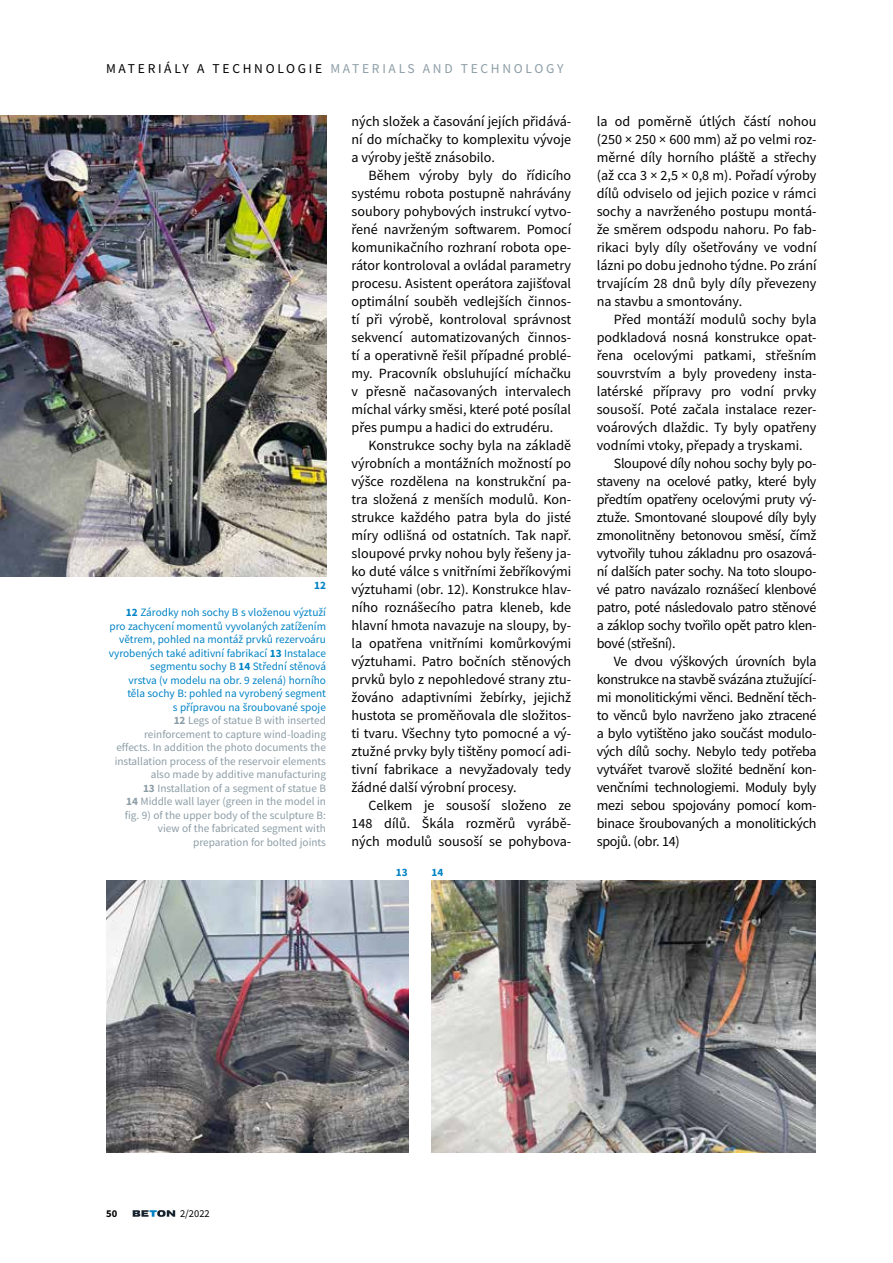
<style>
.page{position:relative;width:893px;height:1263px;background:#fff}
.page>*{position:absolute;margin:0;border:0;box-sizing:border-box;transform-origin:0 0}
.t1{font:14.1px/18px "Source Sans Pro";letter-spacing:-.02em;color:#000;text-align:justify}
.t2{font:14.1px "Source Sans Pro";color:#000}
.t3{font:13.5px "Source Sans Pro";letter-spacing:.2em;color:#8c9da6}
.t4{font:11.25px/13.5px "Source Sans Pro";color:#8c9da6;text-align:right}
.t5{font:700 11.25px "Source Sans Pro";color:#0083c5}
.t6{font:10.5px "Source Sans Pro";color:#000}
.t7{font:700 10.5px "Source Sans Pro";color:#000}
.s1{color:#000}
.s2{font-weight:700;color:#0083c5}
.s3{color:#0083c5}
.s4{font-weight:700}
</style>
<div class="page">
<svg style="left:133px;top:1210px;width:42px;height:7px"></svg>
<img style="left:0;top:116px;width:326px;height:460px">
<img style="left:431px;top:881px;width:385px;height:271px">
<img style="left:106px;top:881px;width:302px;height:271px">
<p class="t3" style="left:106px;top:60px;width:459px"><span class="s1">MATERIÁLY A TECHNOLOGIE</span> MATERIALS AND TECHNOLOGY</p>
<p class="t5" style="left:314px;top:577px;width:13px">12</p>
<p class="t4" style="left:109px;top:606px;width:219px"><span class="s2">12</span> <span class="s3">Zárodky noh sochy B s vloženou výztuží pro zachycení momentů vyvolaných zatížením větrem, pohled na montáž prvků rezervoáru vyrobených také aditivní fabrikací</span> <span class="s2">13</span> <span class="s3">Instalace segmentu sochy B</span> <span class="s2">14</span> <span class="s3">Střední stěnová<br>vrstva (v modelu na obr. 9 zelená) horního těla sochy B: pohled na vyrobený segment<br>s přípravou na šroubované spoje<br></span><span class="s4">12</span> Legs of statue B with inserted reinforcement to capture wind-loading effects. In addition the photo documents the installation process of the reservoir elements also made by additive manufacturing<br><span class="s4">13</span> Installation of a segment of statue B<br><span class="s4">14</span> Middle wall layer (green in the model in<br>fig. 9) of the upper body of the sculpture B: view of the fabricated segment with preparation for bolted joints</p>
<p class="t1" style="left:351px;top:112px;width:221px">ných složek a časování jejích přidává&shy;ní do míchačky to komplexitu vývoje a výroby ještě znásobilo.</p>
<p class="t1" style="left:351px;top:166px;width:221px;text-indent:17px">Během výroby byly do řídicího systému robota postupně nahrávány soubory pohybových instrukcí vytvo&shy;řené navrženým softwarem. Pomocí komunikačního rozhraní robota ope&shy;rátor kontroloval a ovládal parametry procesu. Asistent operátora zajišťoval optimální souběh vedlejších činnos&shy;tí při výrobě, kontroloval správnost sekvencí automatizovaných činnos&shy;tí a operativně řešil případné problé&shy;my. Pracovník obsluhující míchačku v přesně načasovaných intervalech míchal várky směsi, které poté posílal přes pumpu a hadici do extrudéru.</p>
<p class="t1" style="left:351px;top:436px;width:221px;text-indent:17px">Konstrukce sochy byla na základě výrobních a montážních možností po výšce rozdělena na konstrukční pa&shy;tra složená z menších modulů. Kon&shy;strukce každého patra byla do jisté míry odlišná od ostatních. Tak např. sloupové prvky nohou byly řešeny ja&shy;ko duté válce s vnitřními žebříkovými výztuhami (obr. 12). Konstrukce hlav&shy;ního roznášecího patra kleneb, kde hlavní hmota navazuje na sloupy, by&shy;la opatřena vnitřními komůrkovými výztuhami. Patro bočních stěnových prvků bylo z nepohledové strany ztu&shy;žováno adaptivními žebírky, jejichž hustota se proměňovala dle složitos&shy;ti tvaru. Všechny tyto pomocné a vý&shy;ztužné prvky byly tištěny pomocí adi&shy;tivní fabrikace a nevyžadovaly tedy žádné další výrobní procesy.</p>
<p class="t1" style="left:351px;top:796px;width:221px;text-indent:17px">Celkem je sousoší složeno ze 148 dílů. Škála rozměrů vyrábě&shy;ných modulů sousoší se pohybova-</p>
<p class="t5" style="left:396px;top:865px;width:13px">13</p>
<p class="t5" style="left:431px;top:865px;width:13px">14</p>
<p class="t1" style="left:597px;top:112px;width:221px">la od poměrně útlých částí nohou (250 × 250 × 600 mm) až po velmi roz&shy;měrné díly horního pláště a střechy (až cca 3 × 2,5 × 0,8 m). Pořadí výroby dílů odviselo od jejich pozice v rámci sochy a navrženého postupu montá&shy;že směrem odspodu nahoru. Po fab&shy;rikaci byly díly ošetřovány ve vodní lázni po dobu jednoho týdne. Po zrání trvajícím 28 dnů byly díly převezeny na stavbu a smontovány.</p>
<p class="t2" style="left:614px;top:310px;width:204px">Před montáží modulů sochy byla</p>
<p class="t2" style="left:597px;top:328px;width:221px">podkladová nosná konstrukce opat-</p>
<p class="t2" style="left:597px;top:346px;width:221px">řena ocelovými patkami, střešním</p>
<p class="t2" style="left:597px;top:364px;width:221px">souvrstvím a byly provedeny insta-</p>
<p class="t2" style="left:597px;top:382px;width:221px">latérské přípravy pro vodní prvky</p>
<p class="t2" style="left:597px;top:400px;width:220px">sousoší. Poté začala instalace rezer-</p>
<p class="t2" style="left:597px;top:418px;width:221px">voárových dlaždic. Ty byly opatřeny</p>
<p class="t2" style="left:597px;top:436px;width:207px">vodními vtoky, přepady a tryskami.</p>
<p class="t1" style="left:614px;top:454px;width:204px">Sloupové díly nohou sochy byly po-</p>
<p class="t1" style="left:597px;top:472px;width:221px">staveny na ocelové patky, které byly</p>
<p class="t1" style="left:597px;top:490px;width:221px">předtím opatřeny ocelovými pruty vý-</p>
<p class="t1" style="left:597px;top:508px;width:221px">ztuže. Smontované sloupové díly byly</p>
<p class="t1" style="left:597px;top:526px;width:221px">zmonolitněny betonovou směsí, čímž</p>
<p class="t1" style="left:597px;top:544px;width:221px">vytvořily tuhou základnu pro osazová-</p>
<p class="t1" style="left:597px;top:562px;width:221px">ní dalších pater sochy. Na toto sloupo-</p>
<p class="t1" style="left:597px;top:580px;width:221px">vé patro navázalo roznášecí klenbové</p>
<p class="t1" style="left:597px;top:598px;width:221px">patro, poté následovalo patro stěnové</p>
<p class="t1" style="left:597px;top:616px;width:221px">a záklop sochy tvořilo opět patro klen-</p>
<p class="t1" style="left:597px;top:634px;width:81px">bové (střešní).</p>
<p class="t1" style="left:614px;top:652px;width:204px">Ve dvou výškových úrovních byla</p>
<p class="t1" style="left:597px;top:670px;width:221px">konstrukce na stavbě svázána ztužující-</p>
<p class="t1" style="left:597px;top:688px;width:221px">mi monolitickými věnci. Bednění těch-</p>
<p class="t1" style="left:597px;top:706px;width:221px">to věnců bylo navrženo jako ztracené</p>
<p class="t1" style="left:597px;top:724px;width:221px">a bylo vytištěno jako součást modulo-</p>
<p class="t1" style="left:597px;top:742px;width:221px">vých dílů sochy. Nebylo tedy potřeba</p>
<p class="t1" style="left:597px;top:760px;width:221px">vytvářet tvarově složité bednění kon-</p>
<p class="t1" style="left:597px;top:778px;width:221px">venčními technologiemi. Moduly byly</p>
<p class="t1" style="left:597px;top:796px;width:221px">mezi sebou spojovány pomocí kom-</p>
<p class="t1" style="left:597px;top:814px;width:221px">binace šroubovaných a monolitických</p>
<p class="t1" style="left:597px;top:832px;width:85px">spojů. (obr. 14)</p>
<p class="t7" style="left:106px;top:1206px;width:13px">50</p>
<p class="t6" style="left:180px;top:1207px;width:31px">2/2022</p>
</div>
